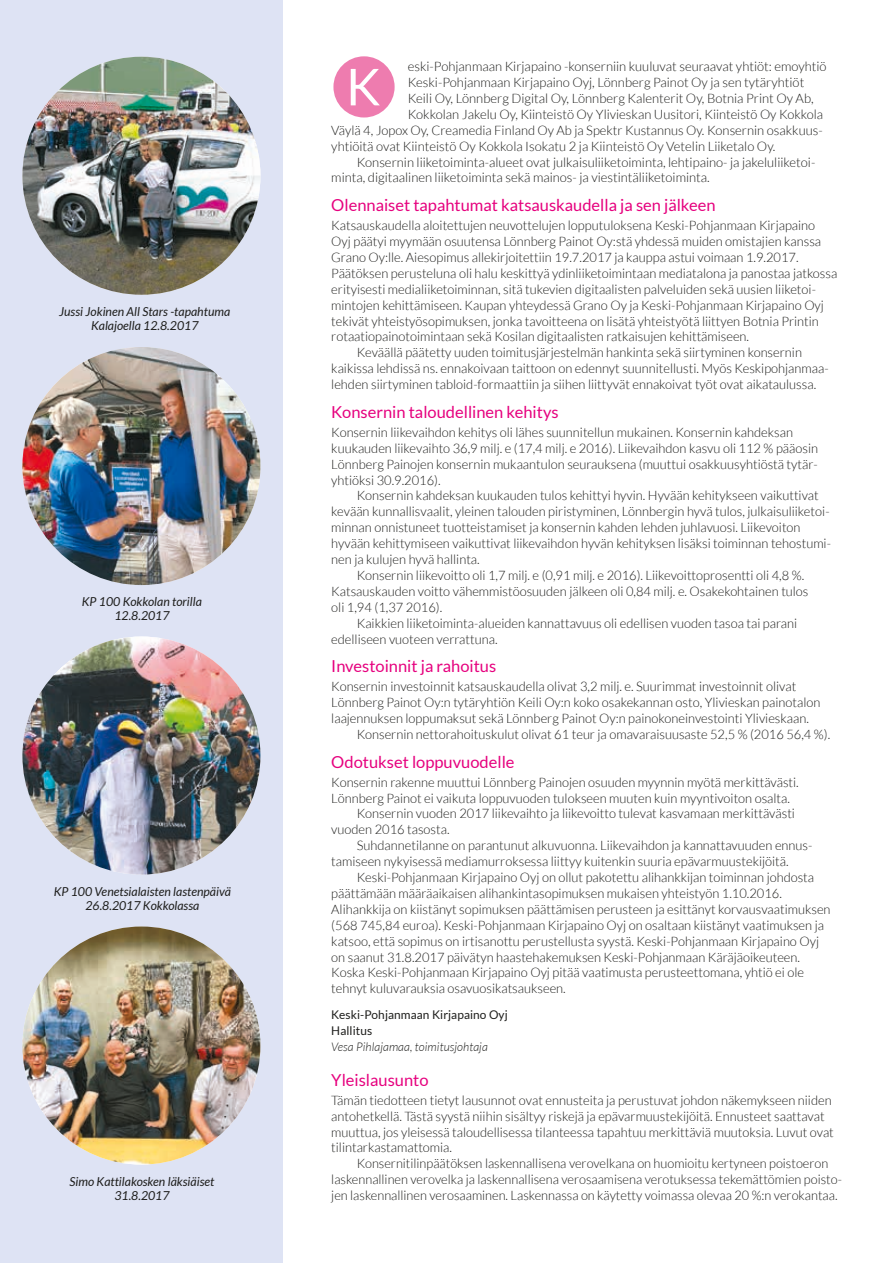
<style>
.page{position:relative;width:893px;height:1263px;background:#fff}
.page>*{position:absolute;margin:0;border:0;box-sizing:border-box;transform-origin:0 0}
.t1{font:50.85px "Lato";color:#fff}
.t2{font:16.5px "Lato";color:#e6007e}
.t3{font:300 13.05px/15.9px "Lato";color:#1d1d1b}
.t4{font:italic 12.3px/14.1px "Lato";color:#1d1d1b;text-align:center}
.t5{font:12px/15.9px "Lato";letter-spacing:.005em;color:#1d1d1b}
.t6{font:italic 300 12px "Lato";letter-spacing:.005em;color:#1d1d1b}
</style>
<div class="page">
<div style="left:0;top:0;width:282px;height:1263px;background:#dee3f4"></div>
<img style="left:22px;top:57px;width:238px;height:238px;border-radius:119px">
<div style="left:333px;top:56px;width:62px;height:61px;background:#ee7caf;border-radius:50%"></div>
<img style="left:22px;top:636px;width:238px;height:238px;border-radius:119px">
<img style="left:22px;top:347px;width:238px;height:238px;border-radius:119px">
<img style="left:22px;top:926px;width:238px;height:238px;border-radius:119px">
<p class="t4" style="left:59px;top:305px;width:173px">Jussi Jokinen All Stars -tapahtuma<br>Kalajoella 12.8.2017</p>
<p class="t4" style="left:82px;top:595px;width:122px">KP 100 Kokkolan torilla<br>12.8.2017</p>
<p class="t4" style="left:54px;top:885px;width:179px">KP 100 Venetsialaisten lastenpäivä<br>26.8.2017 Kokkolassa</p>
<p class="t4" style="left:69px;top:1174px;width:146px">Simo Kattilakosken läksiäiset<br>31.8.2017</p>
<p class="t3" style="left:408px;top:59px;width:420px">eski-Pohjanmaan Kirjapaino -konserniin kuuluvat seuraavat yhtiöt: emoyhtiö</p>
<p class="t3" style="left:408px;top:74px;width:398px">Keski-Pohjanmaan Kirjapaino Oyj, Lönnberg Painot Oy ja sen tytäryhtiöt</p>
<p class="t3" style="left:408px;top:90px;width:407px">Keili Oy, Lönnberg Digital Oy, Lönnberg Kalenterit Oy, Botnia Print Oy Ab,</p>
<p class="t3" style="left:408px;top:106px;width:417px">Kokkolan Jakelu Oy, Kiinteistö Oy Ylivieskan Uusitori, Kiinteistö Oy Kokkola</p>
<p class="t3" style="left:331px;top:122px;width:493px">Väylä 4, Jopox Oy, Creamedia Finland Oy Ab ja Spektr Kustannus Oy. Konsernin osakkuus-</p>
<p class="t3" style="left:331px;top:138px;width:446px">yhtiöitä ovat Kiinteistö Oy Kokkola Isokatu 2 ja Kiinteistö Oy Vetelin Liiketalo Oy.</p>
<p class="t3" style="left:357px;top:154px;width:460px">Konsernin liiketoiminta-alueet ovat julkaisuliiketoiminta, lehtipaino- ja jakeluliiketoi-</p>
<p class="t3" style="left:331px;top:170px;width:380px">minta, digitaalinen liiketoiminta sekä mainos- ja viestintäliiketoiminta.</p>
<p class="t2" style="left:331px;top:196px;width:386px">Olennaiset tapahtumat katsauskaudella ja sen jälkeen</p>
<p class="t3" style="left:331px;top:218px;width:485px">Katsauskaudella aloitettujen neuvottelujen lopputuloksena Keski-Pohjanmaan Kirjapaino</p>
<p class="t3" style="left:331px;top:233px;width:491px">Oyj päätyi myymään osuutensa Lönnberg Painot Oy:stä yhdessä muiden omistajien kanssa</p>
<p class="t3" style="left:331px;top:249px;width:469px">Grano Oy:lle. Aiesopimus allekirjoitettiin 19.7.2017 ja kauppa astui voimaan 1.9.2017.</p>
<p class="t3" style="left:331px;top:265px;width:507px">Päätöksen perusteluna oli halu keskittyä ydinliiketoimintaan mediatalona ja panostaa jatkossa</p>
<p class="t3" style="left:331px;top:281px;width:486px">erityisesti medialiiketoiminnan, sitä tukevien digitaalisten palveluiden sekä uusien liiketoi-</p>
<p class="t3" style="left:331px;top:297px;width:494px">mintojen kehittämiseen. Kaupan yhteydessä Grano Oy ja Keski-Pohjanmaan Kirjapaino Oyj</p>
<p class="t3" style="left:331px;top:313px;width:489px">tekivät yhteistyösopimuksen, jonka tavoitteena on lisätä yhteistyötä liittyen Botnia Printin</p>
<p class="t3" style="left:331px;top:329px;width:419px">rotaatiopainotoimintaan sekä Kosilan digitaalisten ratkaisujen kehittämiseen.</p>
<p class="t3" style="left:357px;top:345px;width:447px">Keväällä päätetty uuden toimitusjärjestelmän hankinta sekä siirtyminen konsernin</p>
<p class="t3" style="left:331px;top:361px;width:499px">kaikissa lehdissä ns. ennakoivaan taittoon on edennyt suunnitellusti. Myös Keskipohjanmaa-</p>
<p class="t3" style="left:331px;top:376px;width:486px">lehden siirtyminen tabloid-formaattiin ja siihen liittyvät ennakoivat työt ovat aikataulussa.</p>
<p class="t2" style="left:331px;top:403px;width:229px">Konsernin taloudellinen kehitys</p>
<p class="t3" style="left:331px;top:424px;width:488px">Konsernin liikevaihdon kehitys oli lähes suunnitellun mukainen. Konsernin kahdeksan kuukauden liikevaihto 36,9 milj. e (17,4 milj. e 2016). Liikevaihdon kasvu oli 112 % pääosin Lönnberg Painojen konsernin mukaantulon seurauksena (muuttui osakkuusyhtiöstä tytär&shy;yhtiöksi 30.9.2016).</p>
<p class="t3" style="left:357px;top:488px;width:463px">Konsernin kahdeksan kuukauden tulos kehittyi hyvin. Hyvään kehitykseen vaikuttivat</p>
<p class="t3" style="left:331px;top:504px;width:500px">kevään kunnallisvaalit, yleinen talouden piristyminen, Lönnbergin hyvä tulos, julkaisuliiketoi-</p>
<p class="t3" style="left:331px;top:520px;width:471px">minnan onnistuneet tuotteistamiset ja konsernin kahden lehden juhlavuosi. Liikevoiton</p>
<p class="t3" style="left:331px;top:536px;width:501px">hyvään kehittymiseen vaikuttivat liikevaihdon hyvän kehityksen lisäksi toiminnan tehostumi-</p>
<p class="t3" style="left:331px;top:551px;width:150px">nen ja kulujen hyvä hallinta.</p>
<p class="t3" style="left:357px;top:567px;width:449px">Konsernin liikevoitto oli 1,7 milj. e (0,91 milj. e 2016). Liikevoittoprosentti oli 4,8 %.</p>
<p class="t3" style="left:331px;top:583px;width:479px">Katsauskauden voitto vähemmistöosuuden jälkeen oli 0,84 milj. e. Osakekohtainen tulos</p>
<p class="t3" style="left:331px;top:599px;width:112px">oli 1,94 (1,37 2016).</p>
<p class="t3" style="left:357px;top:615px;width:442px">Kaikkien liiketoiminta-alueiden kannattavuus oli edellisen vuoden tasoa tai parani</p>
<p class="t3" style="left:331px;top:631px;width:168px">edelliseen vuoteen verrattuna.</p>
<p class="t2" style="left:331px;top:657px;width:166px">Investoinnit ja rahoitus</p>
<p class="t3" style="left:331px;top:679px;width:466px">Konsernin investoinnit katsauskaudella olivat 3,2 milj. e. Suurimmat investoinnit olivat</p>
<p class="t3" style="left:331px;top:695px;width:491px">Lönnberg Painot Oy:n tytäryhtiön Keili Oy:n koko osakekannan osto, Ylivieskan painotalon</p>
<p class="t3" style="left:331px;top:710px;width:479px">laajennuksen loppumaksut sekä Lönnberg Painot Oy:n painokoneinvestointi Ylivieskaan.</p>
<p class="t3" style="left:357px;top:726px;width:475px">Konsernin nettorahoituskulut olivat 61 teur ja omavaraisuusaste 52,5 % (2016 56,4 %).</p>
<p class="t2" style="left:331px;top:753px;width:185px">Odotukset loppuvuodelle</p>
<p class="t3" style="left:331px;top:774px;width:469px">Konsernin rakenne muuttui Lönnberg Painojen osuuden myynnin myötä merkittävästi.</p>
<p class="t3" style="left:331px;top:790px;width:460px">Lönnberg Painot ei vaikuta loppuvuoden tulokseen muuten kuin myyntivoiton osalta.</p>
<p class="t3" style="left:357px;top:806px;width:440px">Konsernin vuoden 2017 liikevaihto ja liikevoitto tulevat kasvamaan merkittävästi</p>
<p class="t3" style="left:331px;top:822px;width:120px">vuoden 2016 tasosta.</p>
<p class="t3" style="left:357px;top:838px;width:457px">Suhdannetilanne on parantunut alkuvuonna. Liikevaihdon ja kannattavuuden ennus-</p>
<p class="t3" style="left:331px;top:853px;width:459px">tamiseen nykyisessä mediamurroksessa liittyy kuitenkin suuria epävarmuustekijöitä.</p>
<p class="t3" style="left:357px;top:869px;width:459px">Keski-Pohjanmaan Kirjapaino Oyj on ollut pakotettu alihankkijan toiminnan johdosta</p>
<p class="t3" style="left:331px;top:885px;width:452px">päättämään määräaikaisen alihankintasopimuksen mukaisen yhteistyön 1.10.2016.</p>
<p class="t3" style="left:331px;top:901px;width:501px">Alihankkija on kiistänyt sopimuksen päättämisen perusteen ja esittänyt korvausvaatimuksen</p>
<p class="t3" style="left:331px;top:917px;width:494px">(568 745,84 euroa). Keski-Pohjanmaan Kirjapaino Oyj on osaltaan kiistänyt vaatimuksen ja</p>
<p class="t3" style="left:331px;top:933px;width:489px">katsoo, että sopimus on irtisanottu perustellusta syystä. Keski-Pohjanmaan Kirjapaino Oyj</p>
<p class="t3" style="left:331px;top:949px;width:470px">on saanut 31.8.2017 päivätyn haastehakemuksen Keski-Pohjanmaan Käräjäoikeuteen.</p>
<p class="t3" style="left:331px;top:965px;width:474px">Koska Keski-Pohjanmaan Kirjapaino Oyj pitää vaatimusta perusteettomana, yhtiö ei ole</p>
<p class="t3" style="left:331px;top:981px;width:236px">tehnyt kuluvarauksia osavuosikatsaukseen.</p>
<p class="t5" style="left:331px;top:1007px;width:178px">Keski-Pohjanmaan Kirjapaino Oyj<br>Hallitus</p>
<p class="t6" style="left:331px;top:1040px;width:158px">Vesa Pihlajamaa, toimitusjohtaja</p>
<p class="t2" style="left:331px;top:1071px;width:99px">Yleislausunto</p>
<p class="t3" style="left:331px;top:1092px;width:504px">Tämän tiedotteen tietyt lausunnot ovat ennusteita ja perustuvat johdon näkemykseen niiden antohetkellä. Tästä syystä niihin sisältyy riskejä ja epävarmuustekijöitä. Ennusteet saattavat muuttua, jos yleisessä taloudellisessa tilanteessa tapahtuu merkittäviä muutoksia. Luvut ovat tilintarkastamattomia.</p>
<p class="t3" style="left:331px;top:1156px;width:512px;text-indent:26px">Konsernitilinpäätöksen laskennallisena verovelkana on huomioitu kertyneen poistoeron laskennallinen verovelka ja laskennallisena verosaamisena verotuksessa tekemättömien poisto&shy;jen laskennallinen verosaaminen. Laskennassa on käytetty voimassa olevaa 20 %:n verokantaa.</p>
<h1 class="t1" style="left:346px;top:59px;width:36px">K</h1>
</div>
